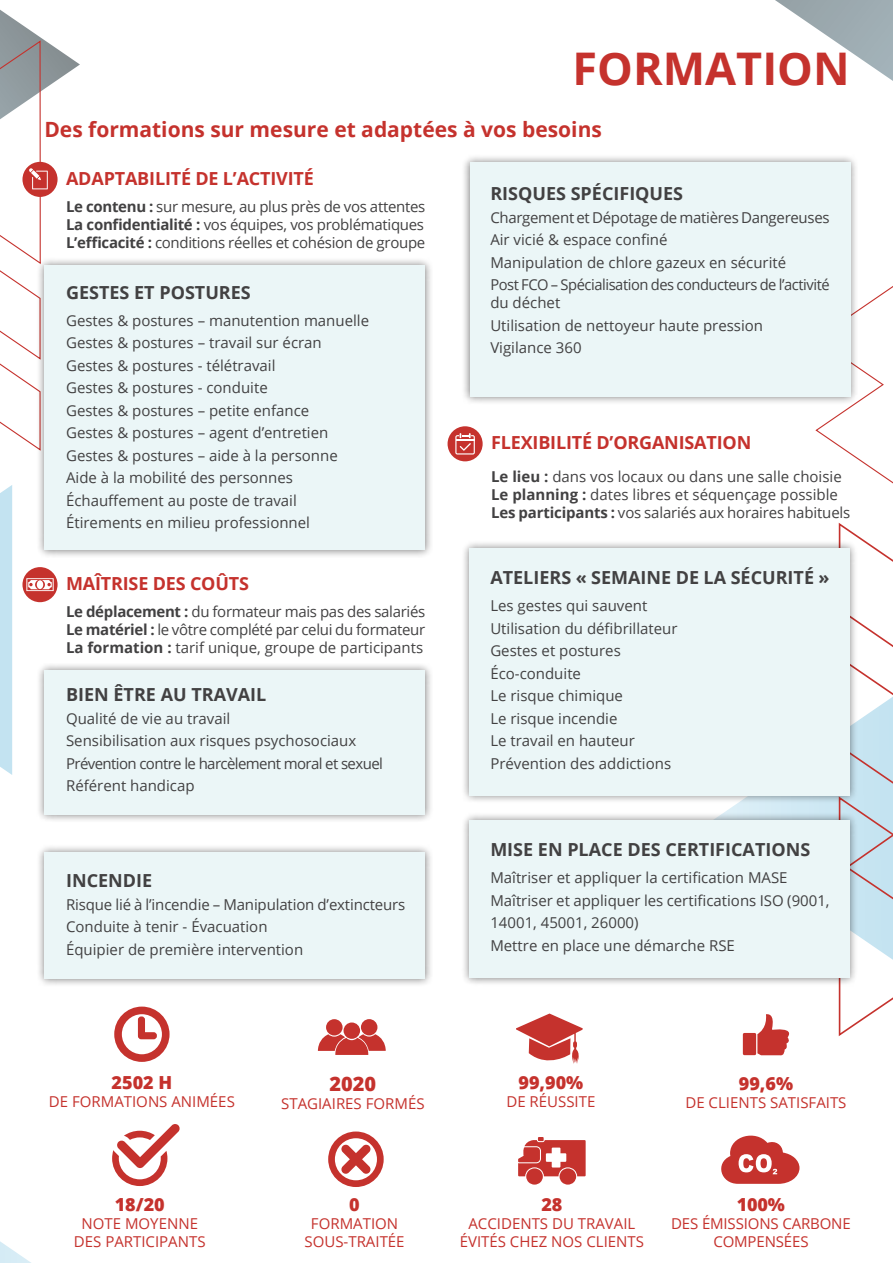
<style>
.page{position:relative;width:893px;height:1263px;background:#fff}
.page>*{position:absolute;margin:0;border:0;box-sizing:border-box;transform-origin:0 0}
.t1{font:700 45px "Open Sans";color:#c5322d}
.t2{font:700 21px "Open Sans";color:#c5322d}
.t3{font:800 19.95px "Open Sans";color:#c5322d}
.t4{font:700 18px "Open Sans";color:#424142}
.t5{font:700 18px "Open Sans";letter-spacing:-.01em;color:#c5322d}
.t6{font:800 18px "Open Sans";color:#c5322d}
.t7{font:15px/22.5px "Open Sans";color:#424142}
.t8{font:15px/18px "Open Sans";color:#c5322d;text-align:center}
.t9{font:15px/22.5px "Open Sans";letter-spacing:-.02em;color:#424142}
.s1{font-weight:700}
</style>
<div class="page">
<div style="left:0;top:485px;width:12px;height:290px;background:#c3e3f1"></div>
<svg style="left:775px;top:0;width:118px;height:81px"></svg>
<svg style="left:814px;top:286px;width:79px;height:750px"></svg>
<svg style="left:0;top:1241px;width:31px;height:22px"></svg>
<div style="left:462px;top:812px;width:396px;height:174px;background:#000;opacity:.5"></div>
<div style="left:469px;top:820px;width:381px;height:158px;background:#ebf6f7"></div>
<svg style="left:743px;top:1014px;width:47px;height:42px"></svg>
<div style="left:462px;top:540px;width:396px;height:264px;background:#000;opacity:.5"></div>
<div style="left:469px;top:548px;width:381px;height:247px;background:#ebf6f7"></div>
<div style="left:462px;top:154px;width:397px;height:251px;background:#000;opacity:.5"></div>
<div style="left:469px;top:162px;width:381px;height:234px;background:#ebf6f7"></div>
<div style="left:448px;top:426px;width:35px;height:35px;background:#c5322d;border-radius:50%"></div>
<svg style="left:455px;top:433px;width:20px;height:21px"></svg>
<svg style="left:328px;top:1131px;width:56px;height:56px"></svg>
<svg style="left:112px;top:1124px;width:68px;height:62px"></svg>
<svg style="left:721px;top:1135px;width:78px;height:49px"></svg>
<svg style="left:518px;top:1137px;width:68px;height:47px"></svg>
<div style="left:361px;top:1019px;width:16px;height:16px;background:#c5322d;border-radius:50%"></div>
<div style="left:344px;top:1022px;width:16px;height:17px;background:#c5322d;border-radius:50%"></div>
<div style="left:326px;top:1019px;width:17px;height:16px;background:#c5322d;border-radius:50%"></div>
<svg style="left:318px;top:1034px;width:68px;height:21px"></svg>
<svg style="left:516px;top:1013px;width:67px;height:51px"></svg>
<svg style="left:114px;top:1006px;width:56px;height:56px"></svg>
<div style="left:36px;top:258px;width:398px;height:301px;background:#000;opacity:.5"></div>
<div style="left:44px;top:266px;width:381px;height:284px;background:#ebf6f7"></div>
<div style="left:37px;top:844px;width:397px;height:142px;background:#000;opacity:.5"></div>
<div style="left:45px;top:852px;width:380px;height:126px;background:#ebf6f7"></div>
<div style="left:37px;top:663px;width:397px;height:160px;background:#000;opacity:.5"></div>
<div style="left:45px;top:671px;width:380px;height:144px;background:#ebf6f7"></div>
<svg style="left:0;top:10px;width:80px;height:442px"></svg>
<div style="left:22px;top:567px;width:36px;height:35px;background:#c5322d;border-radius:50%"></div>
<svg style="left:26px;top:578px;width:28px;height:13px"></svg>
<h1 class="t1" style="left:573px;top:37px;width:279px">FORMATION</h1>
<h2 class="t2" style="left:44px;top:115px;width:559px">Des formations sur mesure et adaptées à vos besoins</h2>
<p class="t5" style="left:66px;top:166px;width:249px">ADAPTABILITÉ DE L’ACTIVITÉ</p>
<p class="t7" style="left:66px;top:197px;width:361px;line-height:18px;text-align:justify"><span class="s1">Le contenu :</span> sur mesure, au plus près de vos attentes <span class="s1">La confidentialité :</span> vos équipes, vos problématiques <span class="s1">L’efficacité :</span> conditions réelles et cohésion de groupe</p>
<p class="t4" style="left:66px;top:280px;width:186px">GESTES ET POSTURES</p>
<p class="t7" style="left:66px;top:309px;width:305px">Gestes &amp; postures – manutention manuelle Gestes &amp; postures – travail sur écran Gestes &amp; postures - télétravail<br>Gestes &amp; postures - conduite<br>Gestes &amp; postures – petite enfance<br>Gestes &amp; postures – agent d’entretien Gestes &amp; postures – aide à la personne Aide à la mobilité des personnes Échauffement au poste de travail Étirements en milieu professionnel</p>
<p class="t5" style="left:66px;top:571px;width:184px">MAÎTRISE DES COÛTS</p>
<p class="t7" style="left:66px;top:602px;width:361px;line-height:18px;text-align:justify"><span class="s1">Le déplacement :</span> du formateur mais pas des salariés <span class="s1">Le matériel :</span> le vôtre complété par celui du formateur <span class="s1">La formation :</span> tarif unique, groupe de participants</p>
<p class="t4" style="left:66px;top:682px;width:202px">BIEN ÊTRE AU TRAVAIL</p>
<p class="t7" style="left:66px;top:707px;width:318px">Qualité de vie au travail<br>Sensibilisation aux risques psychosociaux Prévention contre le harcèlement moral et sexuel Référent handicap</p>
<p class="t4" style="left:66px;top:868px;width:88px">INCENDIE</p>
<p class="t7" style="left:66px;top:892px;width:341px">Risque lié à l’incendie – Manipulation d’extincteurs<br>Conduite à tenir - Évacuation<br>Équipier de première intervention</p>
<p class="t4" style="left:490px;top:181px;width:194px">RISQUES SPÉCIFIQUES</p>
<p class="t9" style="left:490px;top:205px;width:341px">Chargement et Dépotage de matières Dangereuses Air vicié &amp; espace confiné<br>Manipulation de chlore gazeux en sécurité<br>Post FCO – Spécialisation des conducteurs de l’activité</p>
<p class="t7" style="left:490px;top:291px;width:274px">du déchet<br>Utilisation de nettoyeur haute pression<br>Vigilance 360</p>
<p class="t5" style="left:491px;top:430px;width:262px">FLEXIBILITÉ D’ORGANISATION</p>
<p class="t7" style="left:491px;top:468px;width:361px;line-height:18px"><span class="s1">Le lieu :</span> dans vos locaux ou dans une salle choisie<br><span class="s1">Le planning :</span> dates libres et séquençage possible<br><span class="s1">Les participants :</span> vos salariés aux horaires habituels</p>
<p class="t4" style="left:490px;top:565px;width:341px">ATELIERS « SEMAINE DE LA SÉCURITÉ »</p>
<p class="t7" style="left:490px;top:594px;width:189px">Les gestes qui sauvent<br>Utilisation du défibrillateur<br>Gestes et postures<br>Éco-conduite<br>Le risque chimique<br>Le risque incendie<br>Le travail en hauteur<br>Prévention des addictions</p>
<p class="t4" style="left:490px;top:837px;width:321px">MISE EN PLACE DES CERTIFICATIONS</p>
<p class="t7" style="left:490px;top:866px;width:341px">Maîtriser et appliquer la certification MASE Maîtriser et appliquer les certifications ISO (9001, 14001, 45001, 26000)<br>Mettre en place une démarche RSE</p>
<p class="t6" style="left:112px;top:1068px;width:62px">2502 H</p>
<p class="t8" style="left:49px;top:1092px;width:187px">DE FORMATIONS ANIMÉES</p>
<p class="t6" style="left:115px;top:1190px;width:52px">18/20</p>
<p class="t8" style="left:74px;top:1214px;width:133px">NOTE MOYENNE<br>DES PARTICIPANTS</p>
<h3 class="t3" style="left:329px;top:1068px;width:48px">2020</h3>
<p class="t8" style="left:281px;top:1094px;width:145px">STAGIAIRES FORMÉS</p>
<p class="t6" style="left:349px;top:1191px;width:12px">0</p>
<p class="t8" style="left:304px;top:1214px;width:102px">FORMATION<br>SOUS-TRAITÉE</p>
<p class="t6" style="left:518px;top:1069px;width:66px">99,90%</p>
<p class="t8" style="left:506px;top:1092px;width:90px">DE RÉUSSITE</p>
<p class="t6" style="left:739px;top:1070px;width:56px">99,6%</p>
<p class="t8" style="left:685px;top:1093px;width:163px">DE CLIENTS SATISFAITS</p>
<p class="t6" style="left:541px;top:1190px;width:23px">28</p>
<p class="t8" style="left:460px;top:1214px;width:186px">ACCIDENTS DU TRAVAIL<br>ÉVITÉS CHEZ NOS CLIENTS</p>
<p class="t6" style="left:737px;top:1191px;width:50px">100%</p>
<p class="t8" style="left:671px;top:1214px;width:181px">DES ÉMISSIONS CARBONE<br>COMPENSÉES</p>
</div>
